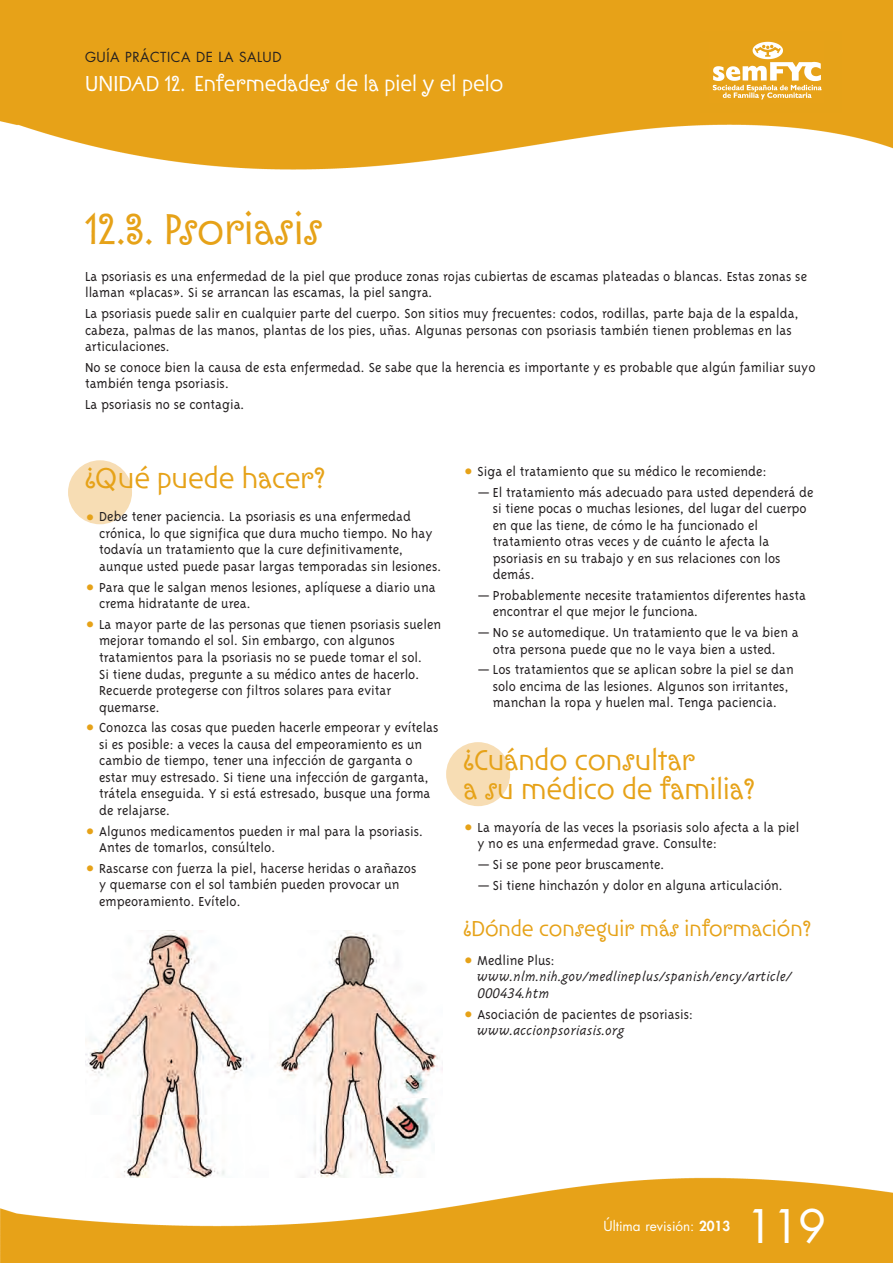
<style>
.page{position:relative;width:893px;height:1263px;background:#fff}
.page>*{position:absolute;margin:0;border:0;box-sizing:border-box;transform-origin:0 0}
.t1{font:45px "Ironwork ITCTT";color:#e6a218}
.t2{font:45px "Futura";color:#fff}
.t3{font:30px/29.2px "Ironwork ITCTT";color:#e6a218}
.t4{font:22.5px "Ironwork ITCTT";color:#fff}
.t5{font:22.5px "Ironwork ITCTT";color:#e6a218}
.t6{font:300 15px/16.5px "Triplex";color:#231f20}
.t7{font:italic 300 15px/16.5px "Triplex";color:#231f20}
.t8{font:italic 15px "Officina Sans";color:#231f20}
.t9{font:13.5px "Futura";letter-spacing:.035em;color:#231f20}
.t10{font:13.5px "Futura";color:#fff}
.s1{font-family:"European Pi Three";font-weight:400;color:#e6a218}
.s2{font-family:"European Pi Three";font-weight:400;font-style:normal;color:#e6a218}
.s3{font-style:normal}
.s4{font-family:"Triplex";font-weight:300}
.s5{font-style:italic}
.s6{font-weight:800}
</style>
<div class="page">
<div style="left:446px;top:742px;width:64px;height:64px;background:#f7ddb4;border-radius:50%"></div>
<div style="left:68px;top:460px;width:64px;height:64px;background:#f7ddb4;border-radius:50%"></div>
<img style="left:0;top:1177px;width:893px;height:86px">
<img style="left:0;top:0;width:893px;height:170px">
<div style="left:699px;top:32px;width:142px;height:81px;background:#e6a218"></div>
<img style="left:712px;top:41px;width:110px;height:59px">
<img style="left:85px;top:930px;width:357px;height:248px">
<img style="left:386px;top:1098px;width:49px;height:63px">
<p class="t9" style="left:85px;top:51px;width:198px">GUÍA PRÁCTICA DE LA SALUD</p>
<h3 class="t4" style="left:85px;top:70px;width:420px">UNIDAD 12. Enfermedades de la piel y el pelo</h3>
<h1 class="t1" style="left:85px;top:202px;width:239px">12.3. Psoriasis</h1>
<p class="t6" style="left:85px;top:267px;width:724px">La psoriasis es una enfermedad de la piel que produce zonas rojas cubiertas de escamas plateadas o blancas. Estas zonas se llaman «placas». Si se arrancan las escamas, la piel sangra.</p>
<p class="t6" style="left:85px;top:305px;width:715px">La psoriasis puede salir en cualquier parte del cuerpo. Son sitios muy frecuentes: codos, rodillas, parte baja de la espalda, cabeza, palmas de las manos, plantas de los pies, uñas. Algunas personas con psoriasis también tienen problemas en las articulaciones.</p>
<p class="t6" style="left:85px;top:358px;width:732px">No se conoce bien la causa de esta enfermedad. Se sabe que la herencia es importante y es probable que algún familiar suyo también tenga psoriasis.</p>
<p class="t6" style="left:85px;top:396px;width:161px">La psoriasis no se contagia.</p>
<h2 class="t3" style="left:85px;top:464px;width:241px">¿Qué puede hacer?</h2>
<p class="t6" style="left:99px;top:508px;width:344px;text-indent:-14px"><span class="s1">-</span> Debe tener paciencia. La psoriasis es una enfermedad crónica, lo que significa que dura mucho tiempo. No hay todavía un tratamiento que la cure definitivamente, aunque usted puede pasar largas temporadas sin lesiones.</p>
<p class="t6" style="left:99px;top:578px;width:338px;text-indent:-14px"><span class="s1">-</span> Para que le salgan menos lesiones, aplíquese a diario una crema hidratante de urea.</p>
<p class="t6" style="left:99px;top:615px;width:343px;text-indent:-14px"><span class="s1">-</span> La mayor parte de las personas que tienen psoriasis suelen mejorar tomando el sol. Sin embargo, con algunos tratamientos para la psoriasis no se puede tomar el sol.<br>Si tiene dudas, pregunte a su médico antes de hacerlo.<br>Recuerde protegerse con filtros solares para evitar quemarse.</p>
<p class="t6" style="left:99px;top:719px;width:341px;text-indent:-14px"><span class="s1">-</span> Conozca las cosas que pueden hacerle empeorar y evítelas si es posible: a veces la causa del empeoramiento es un cambio de tiempo, tener una infección de garganta o estar muy estresado. Si tiene una infección de garganta, trátela enseguida. Y si está estresado, busque una forma de relajarse.</p>
<p class="t6" style="left:99px;top:822px;width:326px;text-indent:-14px"><span class="s1">-</span> Algunos medicamentos pueden ir mal para la psoriasis.<br>Antes de tomarlos, consúltelo.</p>
<p class="t6" style="left:99px;top:859px;width:319px;text-indent:-14px"><span class="s1">-</span> Rascarse con fuerza la piel, hacerse heridas o arañazos y quemarse con el sol también pueden provocar un empeoramiento. Evítelo.</p>
<p class="t6" style="left:463px;top:462px;width:305px"><span class="s1">-</span> Siga el tratamiento que su médico le recomiende:</p>
<p class="t6" style="left:493px;top:483px;width:322px;text-indent:-14px">— El tratamiento más adecuado para usted dependerá de si tiene pocas o muchas lesiones, del lugar del cuerpo en que las tiene, de cómo le ha funcionado el tratamiento otras veces y de cuánto le afecta la psoriasis en su trabajo y en sus relaciones con los demás.</p>
<p class="t6" style="left:493px;top:586px;width:315px;text-indent:-14px">— Probablemente necesite tratamientos diferentes hasta encontrar el que mejor le funciona.</p>
<p class="t6" style="left:478px;top:624px;width:322px;text-align:center">— No se automedique. Un tratamiento que le va bien a otra persona puede que no le vaya bien a usted.</p>
<p class="t6" style="left:493px;top:661px;width:303px;text-indent:-14px">— Los tratamientos que se aplican sobre la piel se dan solo encima de las lesiones. Algunos son irritantes, manchan la ropa y huelen mal. Tenga paciencia.</p>
<h2 class="t3" style="left:463px;top:745px;width:292px">¿Cuándo consultar<br>a su médico de familia?</h2>
<p class="t6" style="left:478px;top:818px;width:323px;text-indent:-14px"><span class="s1">-</span> La mayoría de las veces la psoriasis solo afecta a la piel y no es una enfermedad grave. Consulte:</p>
<p class="t6" style="left:478px;top:856px;width:188px">— Si se pone peor bruscamente.</p>
<p class="t6" style="left:478px;top:876px;width:306px">— Si tiene hinchazón y dolor en alguna articulación.</p>
<h3 class="t5" style="left:463px;top:915px;width:349px">¿Dónde conseguir más información?</h3>
<p class="t7" style="left:478px;top:951px;width:316px;text-indent:-14px"><span class="s2">-</span> <span class="s3">Medline Plus: </span>www.nlm.nih.gov/medlineplus/spanish/ency/article/</p>
<p class="t8" style="left:478px;top:987px;width:74px">000434<span class="s4">.htm</span></p>
<p class="t6" style="left:478px;top:1005px;width:217px;text-indent:-14px"><span class="s1">-</span> Asociación de pacientes de psoriasis: <span class="s5">www.accionpsoriasis.org</span></p>
<p class="t10" style="left:603px;top:1219px;width:128px">Última revisión: <span class="s6">2013</span></p>
<h1 class="t2" style="left:746px;top:1205px;width:82px">119</h1>
</div>
